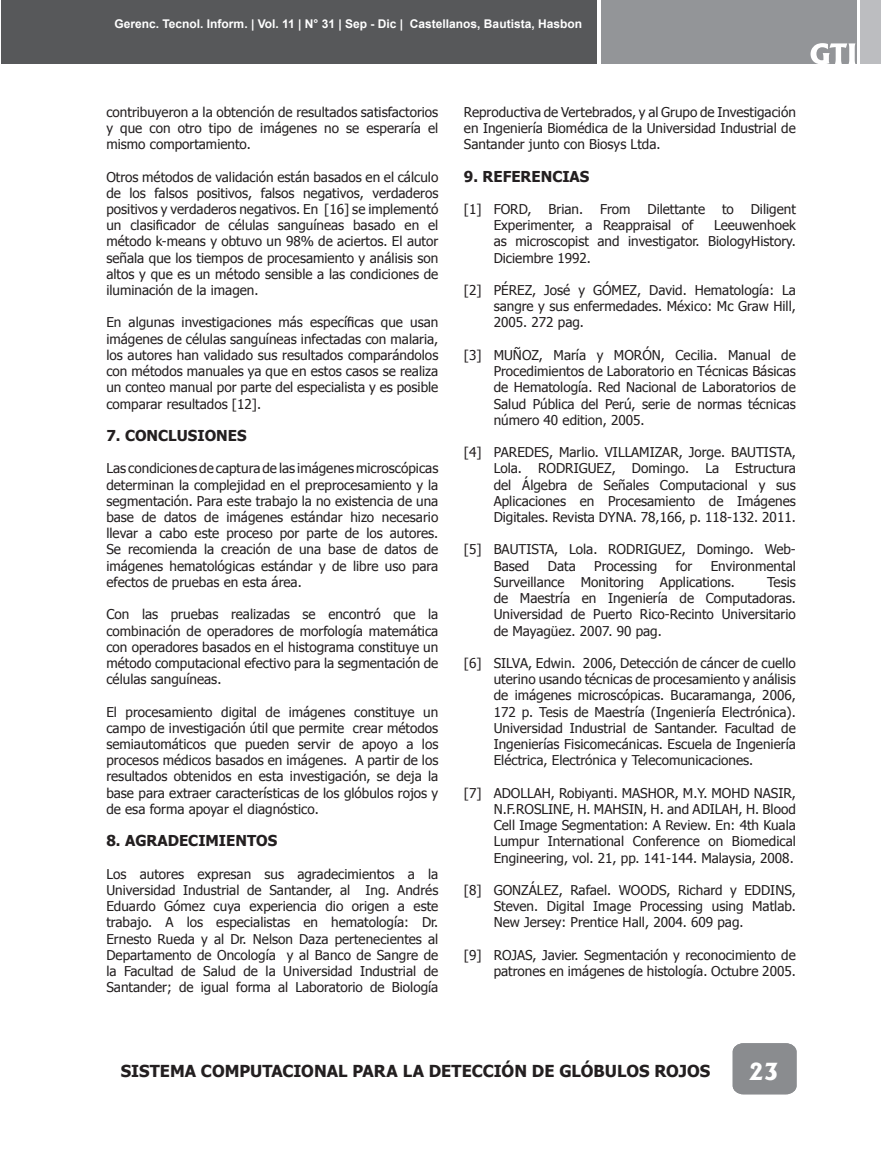
<style>
.page{position:relative;width:881px;height:1149px;background:#fff}
.page>*{position:absolute;margin:0;border:0;box-sizing:border-box;transform-origin:0 0}
.t1{font:800 22.5px "Albertus";color:#fff}
.t2{font:700 16.5px "Tahoma";color:#231f20}
.t3{font:700 15px "Tahoma";color:#231f20}
.t4{font:13.5px/16.2px "Tahoma";color:#231f20;text-align:justify}
.t5{font:700 12px "Arial";color:#fff}
</style>
<div class="page">
<div style="left:1px;top:0;width:595px;height:64px;background:#57585a"></div>
<div style="left:600px;top:0;width:256px;height:64px;background:#939598"></div>
<div style="left:860px;top:0;width:20px;height:64px;background:#bcbdc0"></div>
<div style="left:732px;top:1043px;width:64px;height:50px;background:#8a8c8f"></div>
<hr style="left:0;top:0;width:1px;height:64px;background:#57585a">
<svg style="left:810px;top:43px;width:45px;height:21px"></svg>
<p class="t5" style="left:114px;top:16px;width:469px">Gerenc. Tecnol. Inform. | Vol. 11 | N° 31 | Sep - Dic | Castellanos, Bautista, Hasbon</p>
<p class="t4" style="left:106px;top:103px;width:333px">contribuyeron a la obtención de resultados satisfactorios y que con otro tipo de imágenes no se esperaría el mismo comportamiento.</p>
<p class="t4" style="left:106px;top:168px;width:333px">Otros métodos de validación están basados en el cálculo de los falsos positivos, falsos negativos, verdaderos positivos y verdaderos negativos. En [16] se implementó un clasificador de células sanguíneas basado en el método k-means y obtuvo un 98% de aciertos. El autor señala que los tiempos de procesamiento y análisis son altos y que es un método sensible a las condiciones de iluminación de la imagen.</p>
<p class="t4" style="left:106px;top:314px;width:333px">En algunas investigaciones más específicas que usan imágenes de células sanguíneas infectadas con malaria, los autores han validado sus resultados comparándolos con métodos manuales ya que en estos casos se realiza un conteo manual por parte del especialista y es posible comparar resultados [12].</p>
<p class="t3" style="left:106px;top:425px;width:142px">7. CONCLUSIONES</p>
<p class="t4" style="left:106px;top:459px;width:333px">Las condiciones de captura de las imágenes microscópicas determinan la complejidad en el preprocesamiento y la segmentación. Para este trabajo la no existencia de una base de datos de imágenes estándar hizo necesario llevar a cabo este proceso por parte de los autores.<br>Se recomienda la creación de una base de datos de imágenes hematológicas estándar y de libre uso para efectos de pruebas en esta área.</p>
<p class="t4" style="left:106px;top:605px;width:333px">Con las pruebas realizadas se encontró que la combinación de operadores de morfología matemática con operadores basados en el histograma constituye un método computacional efectivo para la segmentación de células sanguíneas.</p>
<p class="t4" style="left:106px;top:702px;width:333px">El procesamiento digital de imágenes constituye un campo de investigación útil que permite crear métodos semiautomáticos que pueden servir de apoyo a los procesos médicos basados en imágenes. A partir de los resultados obtenidos en esta investigación, se deja la base para extraer características de los glóbulos rojos y de esa forma apoyar el diagnóstico.</p>
<p class="t3" style="left:106px;top:830px;width:172px">8. AGRADECIMIENTOS</p>
<p class="t4" style="left:106px;top:864px;width:333px">Los autores expresan sus agradecimientos a la Universidad Industrial de Santander, al Ing. Andrés Eduardo Gómez cuya experiencia dio origen a este trabajo. A los especialistas en hematología: Dr.<br>Ernesto Rueda y al Dr. Nelson Daza pertenecientes al Departamento de Oncología y al Banco de Sangre de la Facultad de Salud de la Universidad Industrial de Santander; de igual forma al Laboratorio de Biología</p>
<p class="t4" style="left:463px;top:103px;width:333px">Reproductiva de Vertebrados, y al Grupo de Investigación en Ingeniería Biomédica de la Universidad Industrial de Santander junto con Biosys Ltda.</p>
<p class="t3" style="left:463px;top:165px;width:127px">9. REFERENCIAS</p>
<p class="t4" style="left:493px;top:200px;width:303px;text-indent:-30px">[1] FORD, Brian. From Dilettante to Diligent<br>Experimenter, a Reappraisal of</p>
<p class="t4" style="left:493px;top:216px;width:303px;text-indent:220px">Leeuwenhoek as microscopist and investigator. BiologyHistory.<br>Diciembre 1992.</p>
<p class="t4" style="left:493px;top:281px;width:303px;text-indent:-30px">[2] PÉREZ, José y GÓMEZ, David. Hematología: La sangre y sus enfermedades. México: Mc Graw Hill, 2005. 272 pag.</p>
<p class="t4" style="left:493px;top:346px;width:303px;text-indent:-30px">[3] MUÑOZ, María y MORÓN, Cecilia. Manual de Procedimientos de Laboratorio en Técnicas Básicas de Hematología. Red Nacional de Laboratorios de Salud Pública del Perú, serie de normas técnicas número 40 edition, 2005.</p>
<p class="t4" style="left:493px;top:443px;width:303px;text-indent:-30px">[4] PAREDES, Marlio. VILLAMIZAR, Jorge. BAUTISTA, Lola. RODRIGUEZ, Domingo. La Estructura del Álgebra de Señales Computacional y sus Aplicaciones en Procesamiento de Imágenes Digitales. Revista DYNA. 78,166, p. 118-132. 2011.</p>
<p class="t4" style="left:493px;top:540px;width:303px;text-indent:-30px">[5] BAUTISTA, Lola. RODRIGUEZ, Domingo. Web-<br>Based</p>
<p class="t4" style="left:547px;top:557px;width:29px">Data</p>
<p class="t4" style="left:594px;top:557px;width:65px">Processing</p>
<p class="t4" style="left:675px;top:557px;width:18px">for</p>
<p class="t4" style="left:493px;top:557px;width:303px;text-indent:217px">Environmental<br>Surveillance Monitoring Applications.</p>
<p class="t4" style="left:493px;top:573px;width:303px;text-indent:273px">Tesis de Maestría en Ingeniería de Computadoras.<br>Universidad de Puerto Rico-Recinto Universitario de Mayagüez. 2007. 90 pag.</p>
<p class="t4" style="left:493px;top:654px;width:303px;text-indent:-30px">[6] SILVA, Edwin. 2006, Detección de cáncer de cuello uterino usando técnicas de procesamiento y análisis de imágenes microscópicas. Bucaramanga, 2006, 172 p. Tesis de Maestría (Ingeniería Electrónica).<br>Universidad Industrial de Santander. Facultad de Ingenierías Fisicomecánicas. Escuela de Ingeniería Eléctrica, Electrónica y Telecomunicaciones.</p>
<p class="t4" style="left:493px;top:783px;width:303px;text-indent:-30px">[7] ADOLLAH, Robiyanti. MASHOR, M.Y. MOHD NASIR, N.F.ROSLINE, H. MAHSIN, H. and ADILAH, H. Blood Cell Image Segmentation: A Review. En: 4th Kuala Lumpur International Conference on Biomedical Engineering, vol. 21, pp. 141-144. Malaysia, 2008.</p>
<p class="t4" style="left:493px;top:881px;width:303px;text-indent:-30px">[8] GONZÁLEZ, Rafael. WOODS, Richard y EDDINS, Steven. Digital Image Processing using Matlab.<br>New Jersey: Prentice Hall, 2004. 609 pag.</p>
<p class="t4" style="left:463px;top:945px;width:333px;text-align:right">[9] ROJAS, Javier. Segmentación y reconocimiento de patrones en imágenes de histología. Octubre 2005.</p>
<p class="t2" style="left:121px;top:1058px;width:591px">SISTEMA COMPUTACIONAL PARA LA DETECCIÓN DE GLÓBULOS ROJOS</p>
<h1 class="t1" style="left:748px;top:1057px;width:31px">23</h1>
</div>
